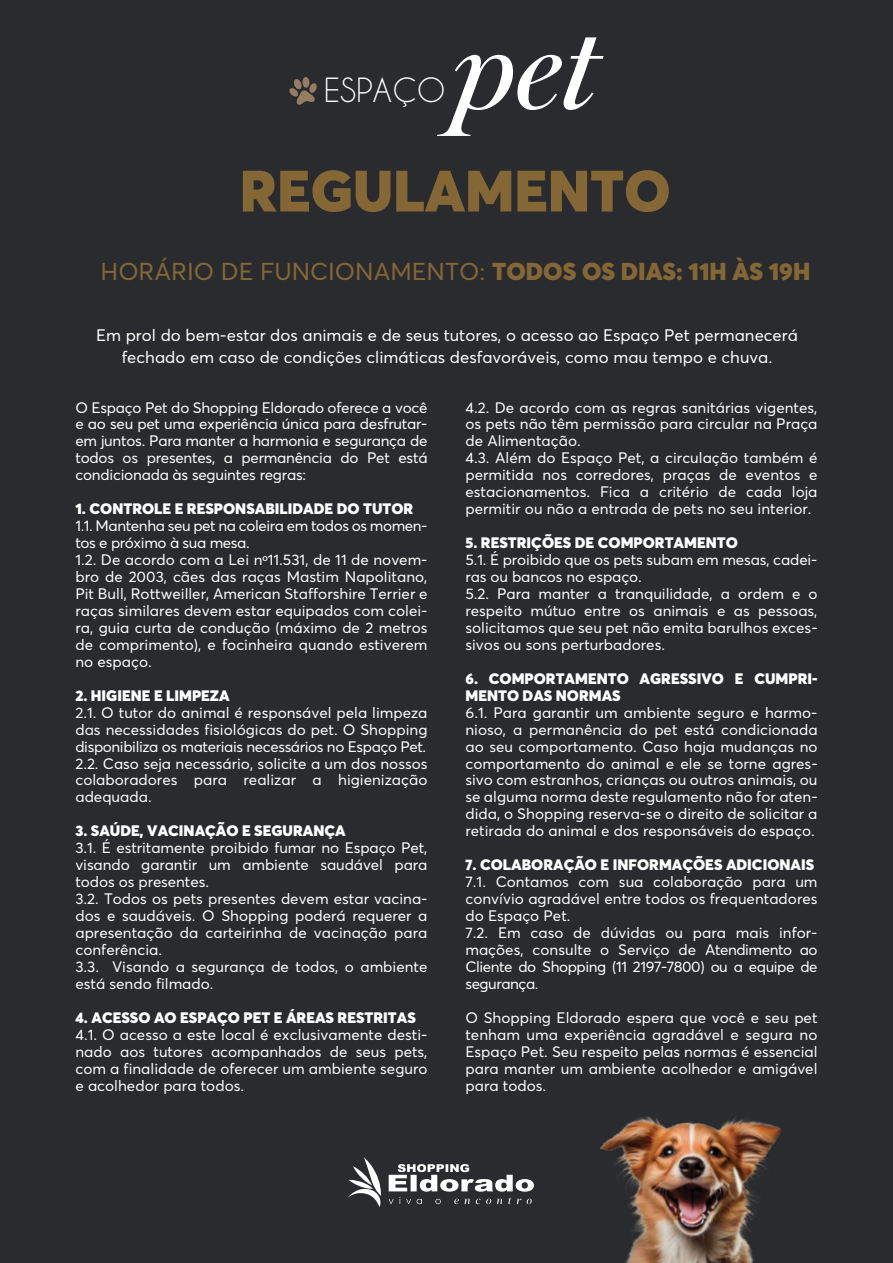
<style>
.page{position:relative;width:893px;height:1263px;background:#2a2b2e}
.page>*{position:absolute;margin:0;border:0;box-sizing:border-box;transform-origin:0 0}
.t1{font:italic 124.8px "Austin";color:#fff;scale:1.1 1}
.t2{font:900 57.45px "Averta";color:#856736}
.t3{font:31.2px "Caviar Dreams";color:#fff}
.t4{font:24.15px "Averta Demo";color:#856736}
.t5{font:16.5px/22px "Averta Demo";color:#fff;text-align:center}
.t6{font:15px/17px "Averta Demo";color:#fff;text-align:justify}
.t7{font:900 15px/17px "Averta";color:#fff}
.s1{font-family:"Averta";font-weight:900}
.s2{font-family:"Myriad Pro"}
</style>
<div class="page">
<svg style="left:389px;top:1164px;width:145px;height:40px"></svg>
<svg style="left:348px;top:1157px;width:33px;height:50px"></svg>
<img style="left:600px;top:1116px;width:181px;height:147px">
<svg style="left:289px;top:79px;width:28px;height:26px"></svg>
<div style="left:302px;top:77px;width:8px;height:11px;background:#967d61;border-radius:50%"></div>
<h1 class="t1" style="left:454px;top:23px;width:131px">pet</h1>
<h2 class="t2" style="left:240px;top:154px;width:432px">REGULAMENTO</h2>
<h3 class="t3" style="left:324px;top:72px;width:123px">ESPAÇO</h3>
<h3 class="t4" style="left:101px;top:256px;width:711px">HORÁRIO DE FUNCIONAMENTO: <span class="s1">TODOS OS DIAS: 11H ÀS 19H</span></h3>
<p class="t5" style="left:96px;top:324px;width:703px">Em prol do bem-estar dos animais e de seus tutores, o acesso ao Espaço Pet permanecerá fechado em caso de condições climáticas desfavoráveis, como mau tempo e chuva.</p>
<p class="t6" style="left:75px;top:399px;width:354px">O Espaço Pet do Shopping Eldorado oferece a você e ao seu pet uma experiência única para desfrutar&shy;em juntos. Para manter a harmonia e segurança de todos os presentes, a permanência do Pet está condicionada às seguintes regras:</p>
<p class="t7" style="left:75px;top:500px;width:339px">1. CONTROLE E RESPONSABILIDADE DO TUTOR</p>
<p class="t6" style="left:75px;top:517px;width:354px;text-align:left">1.1. Mantenha seu pet na coleira em todos os momen&shy;tos e próximo à sua mesa.<br>1.2. De acordo com a Lei n<span class="s2">º</span>11.531, de 11 de novem&shy;bro de 2003, cães das raças Mastim Napolitano, Pit Bull, Rottweiller, American Stafforshire Terrier e raças similares devem estar equipados com colei&shy;ra, guia curta de condução (máximo de 2 metros de comprimento), e focinheira quando estiverem no espaço.</p>
<p class="t7" style="left:75px;top:687px;width:156px">2. HIGIENE E LIMPEZA</p>
<p class="t6" style="left:75px;top:704px;width:354px">2.1. O tutor do animal é responsável pela limpeza das necessidades fisiológicas do pet. O Shopping disponibiliza os materiais necessários no Espaço Pet.<br>2.2. Caso seja necessário, solicite a um dos nossos colaboradores para realizar a higienização adequada.</p>
<p class="t7" style="left:75px;top:822px;width:272px">3. SAÚDE, VACINAÇÃO E SEGURANÇA</p>
<p class="t6" style="left:75px;top:839px;width:354px;text-align:left">3.1. É estritamente proibido fumar no Espaço Pet, visando garantir um ambiente saudável para todos os presentes.<br>3.2. Todos os pets presentes devem estar vacina&shy;dos e saudáveis. O Shopping poderá requerer a apresentação da carteirinha de vacinação para conferência.<br>3.3. Visando a segurança de todos, o ambiente está sendo filmado.</p>
<p class="t7" style="left:75px;top:1009px;width:342px">4. ACESSO AO ESPAÇO PET E ÁREAS RESTRITAS</p>
<p class="t6" style="left:75px;top:1026px;width:354px">4.1. O acesso a este local é exclusivamente desti&shy;nado aos tutores acompanhados de seus pets, com a finalidade de oferecer um ambiente seguro e acolhedor para todos.</p>
<p class="t6" style="left:465px;top:399px;width:354px;text-align:left">4.2. De acordo com as regras sanitárias vigentes, os pets não têm permissão para circular na Praça de Alimentação.<br>4.3. Além do Espaço Pet, a circulação também é permitida nos corredores, praças de eventos e estacionamentos. Fica a critério de cada loja permitir ou não a entrada de pets no seu interior.</p>
<p class="t7" style="left:465px;top:534px;width:274px">5. RESTRIÇÕES DE COMPORTAMENTO</p>
<p class="t6" style="left:465px;top:551px;width:354px;text-align:left">5.1. É proibido que os pets subam em mesas, cadei&shy;ras ou bancos no espaço.<br>5.2. Para manter a tranquilidade, a ordem e o respeito mútuo entre os animais e as pessoas, solicitamos que seu pet não emita barulhos exces&shy;sivos ou sons perturbadores.</p>
<p class="t7" style="left:465px;top:670px;width:354px">6. COMPORTAMENTO AGRESSIVO E CUMPRI-<br>MENTO DAS NORMAS</p>
<p class="t6" style="left:465px;top:704px;width:354px">6.1. Para garantir um ambiente seguro e harmo&shy;nioso, a permanência do pet está condicionada ao seu comportamento. Caso haja mudanças no comportamento do animal e ele se torne agres&shy;sivo com estranhos, crianças ou outros animais, ou se alguma norma deste regulamento não for aten&shy;dida, o Shopping reserva-se o direito de solicitar a retirada do animal e dos responsáveis do espaço.</p>
<p class="t7" style="left:465px;top:856px;width:350px">7. COLABORAÇÃO E INFORMAÇÕES ADICIONAIS</p>
<p class="t6" style="left:465px;top:873px;width:354px;text-align:left">7.1. Contamos com sua colaboração para um convívio agradável entre todos os frequentadores do Espaço Pet.<br>7.2. Em caso de dúvidas ou para mais infor&shy;mações, consulte o Serviço de Atendimento ao Cliente do Shopping (11 2197-7800) ou a equipe de segurança.</p>
<p class="t6" style="left:465px;top:1009px;width:354px">O Shopping Eldorado espera que você e seu pet tenham uma experiência agradável e segura no Espaço Pet. Seu respeito pelas normas é essencial para manter um ambiente acolhedor e amigável para todos.</p>
</div>
